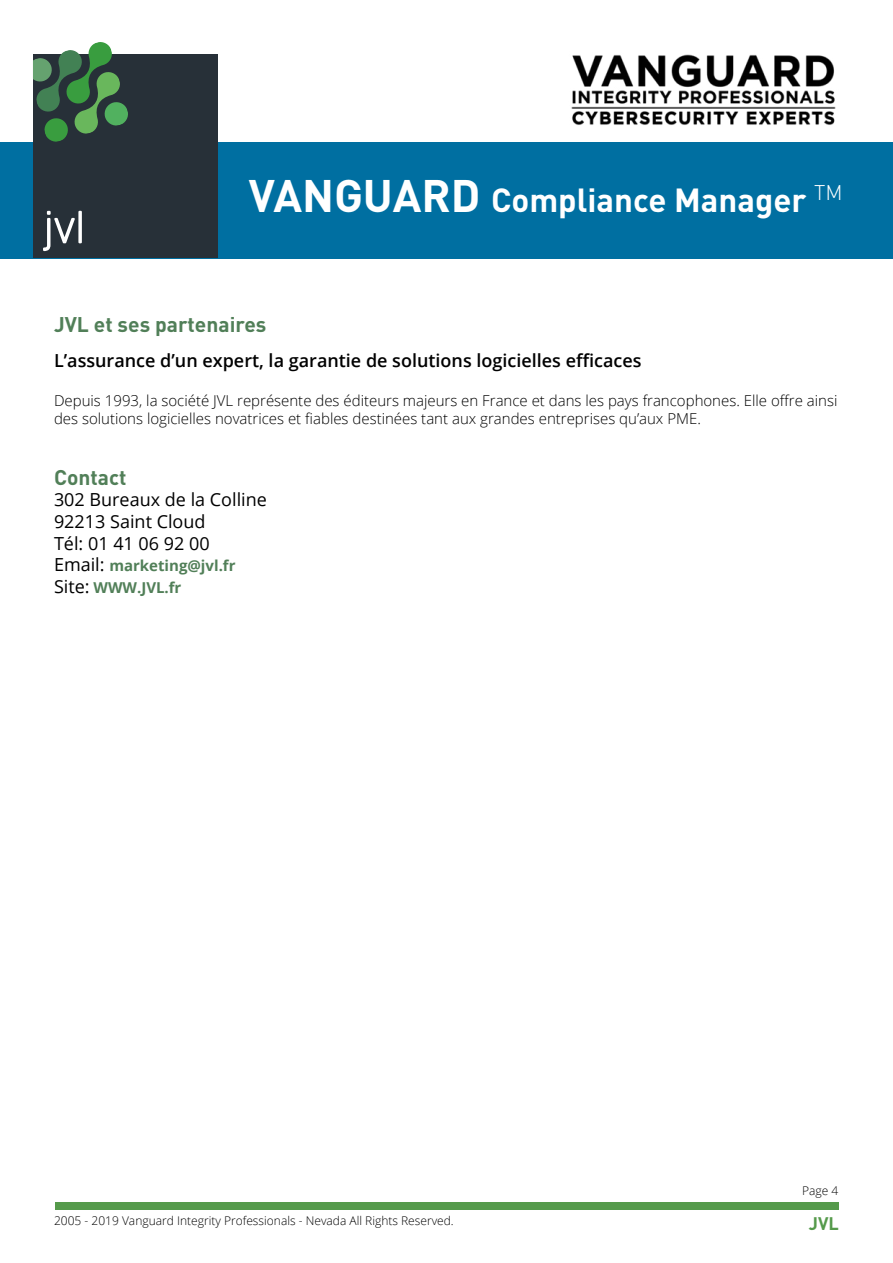
<style>
.page{position:relative;width:893px;height:1263px;background:#fff}
.page>*{position:absolute;margin:0;border:0;box-sizing:border-box;transform-origin:0 0}
.t1{font:700 33px "DIN Pro";color:#fff}
.t2{font:700 21px "DIN Pro";color:#517f58}
.t3{font:600 18px "Open Sans";color:#000}
.t4{font:18px/21.6px "Open Sans";color:#000}
.t5{font:700 18px "DIN Pro";color:#559a4b}
.t6{font:300 15px/18px "Open Sans";color:#000}
.t7{font:700 15px/21.6px "Open Sans";color:#517f58}
.t8{font:300 12px "Open Sans";color:#000}
.s1{font-size:45px}
.s2{font-weight:400;font-size:18px;color:#000}
</style>
<div class="page">
<div style="left:55px;top:1202px;width:783px;height:7px;background:#559a4b"></div>
<div style="left:0;top:142px;width:893px;height:117px;background:#006fa1"></div>
<div style="left:33px;top:55px;width:185px;height:203px;background:#273038"></div>
<svg style="left:33px;top:42px;width:96px;height:100px"></svg>
<svg style="left:43px;top:211px;width:32px;height:40px"></svg>
<svg style="left:78px;top:211px;width:4px;height:32px"></svg>
<img style="left:571px;top:54px;width:265px;height:71px">
<h1 class="t1" style="left:249px;top:178px;width:595px"><span class="s1">VANGUARD</span> Compliance Manager <sup>TM</sup></h1>
<h2 class="t2" style="left:54px;top:310px;width:214px">JVL et ses partenaires</h2>
<p class="t3" style="left:54px;top:348px;width:589px">L’assurance d’un expert, la garantie de solutions logicielles efficaces</p>
<p class="t6" style="left:54px;top:391px;width:785px">Depuis 1993, la société JVL représente des éditeurs majeurs en France et dans les pays francophones. Elle offre ainsi des solutions logicielles novatrices et fiables destinées tant aux grandes entreprises qu’aux PME.</p>
<h2 class="t2" style="left:54px;top:463px;width:74px">Contact</h2>
<p class="t4" style="left:54px;top:489px;width:214px">302 Bureaux de la Colline<br>92213 Saint Cloud<br>Tél: 01 41 06 92 00</p>
<p class="t7" style="left:54px;top:555px;width:183px"><span class="s2">Email:</span> marketing@jvl.fr<br><span class="s2">Site:</span> WWW.JVL.fr</p>
<p class="t8" style="left:802px;top:1182px;width:38px">Page 4</p>
<p class="t8" style="left:54px;top:1213px;width:401px">2005 - 2019 Vanguard Integrity Professionals - Nevada All Rights Reserved.</p>
<p class="t5" style="left:809px;top:1211px;width:32px">JVL</p>
</div>
